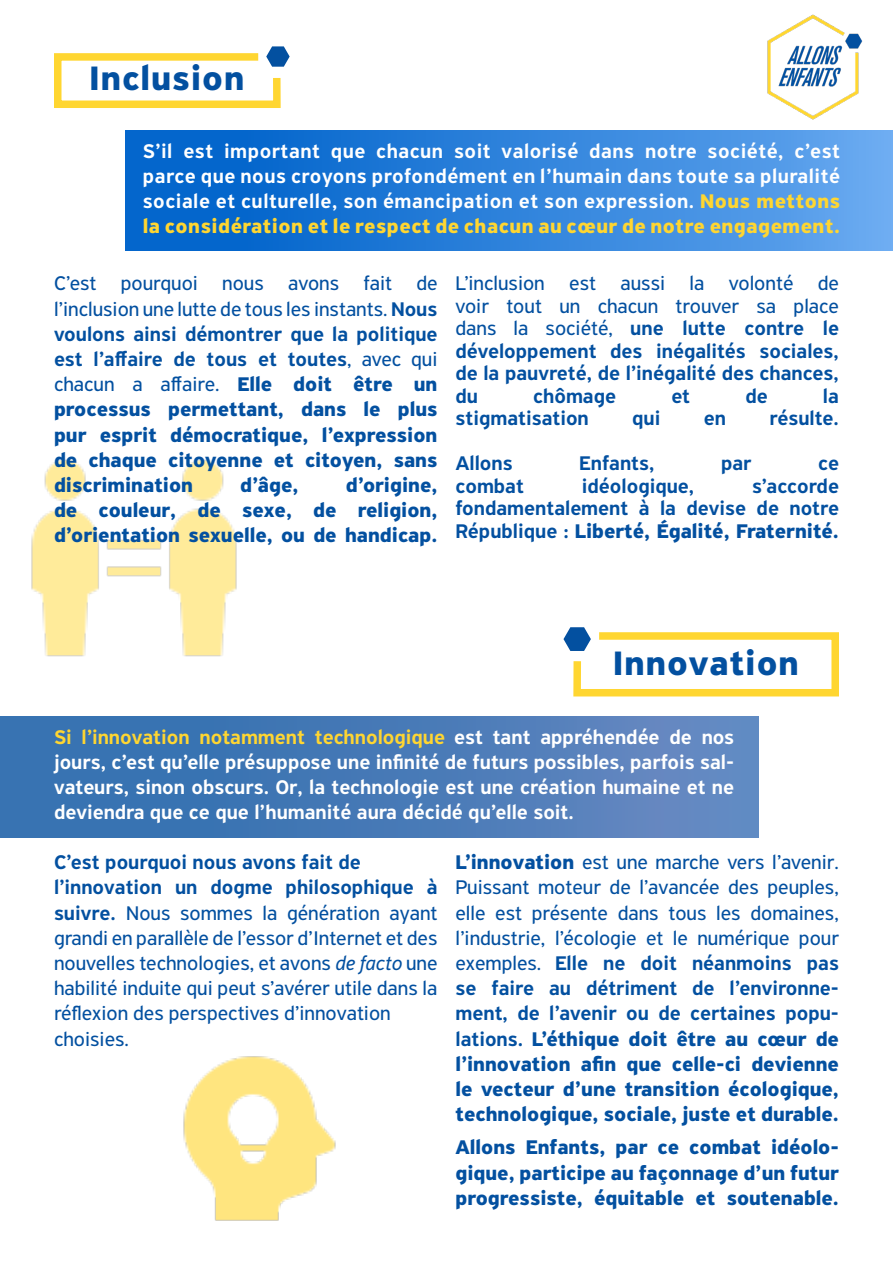
<style>
.page{position:relative;width:893px;height:1263px;background:#fff}
.page>*{position:absolute;margin:0;border:0;box-sizing:border-box;transform-origin:0 0}
.t1{font:700 36px "PF Highway Sans Pro";letter-spacing:.025em;color:#0350a0}
.t2{font:700 21px/25.2px "PF Highway Sans Pro";color:#0350a0;text-align:justify}
.t3{font:500 21px/25.2px "PF Highway Sans Pro";letter-spacing:.005em;color:#fff;text-align:justify}
.t4{font:500 21px/22.5px "PF Highway Sans Pro";color:#0350a0;text-align:justify}
.t5{font:21px/25.2px "PF Highway Sans Pro";color:#0350a0}
.s1{font-weight:700;color:#ffd631}
.s2{font-weight:400}
.s3{font-weight:500}
.s4{font-weight:700}
.s5{color:#ffd631}
.s6{font-style:italic}
</style>
<div class="page">
<img style="left:31px;top:459px;width:206px;height:198px">
<img style="left:183px;top:1056px;width:153px;height:165px">
<svg style="left:54px;top:46px;width:236px;height:62px"></svg>
<div style="left:125px;top:130px;width:768px;height:120px;background:linear-gradient(to right,#005dc7,#66a8ef)"></div>
<svg style="left:563px;top:627px;width:276px;height:70px"></svg>
<div style="left:0;top:716px;width:759px;height:122px;background:linear-gradient(to right,#2e6eae,#6589c1)"></div>
<img style="left:746px;top:14px;width:133px;height:119px">
<h1 class="t1" style="left:89px;top:57px;width:157px">Inclusion</h1>
<p class="t3" style="left:143px;top:138px;width:699px">S’il est important que chacun soit valorisé dans notre société, c’est parce que nous croyons profondément en l’humain dans toute sa pluralité sociale et culturelle, son émancipation et son expression. <span class="s1">Nous mettons la considération et le respect de chacun au cœur de notre engagement.</span></p>
<p class="t2" style="left:54px;top:271px;width:385px"><span class="s2">C’est pourquoi nous avons fait de l’inclusion une lutte de tous les instants.</span> <span class="s3">Nous voulons ainsi démontrer que la politique est l’affaire de tous et toutes</span><span class="s2">, avec qui chacun a affaire.</span> Elle doit être un processus permettant, dans le plus pur esprit démocratique, l’expression de chaque citoyenne et citoyen, sans discrimination</p>
<p class="t4" style="left:455px;top:273px;width:385px"><span class="s2">L’inclusion est aussi la volonté de voir tout un chacun trouver sa place dans la société,</span> une lutte contre le développement des inégalités sociales, de la pauvreté, de l’inégalité des chances, du</p>
<p class="t4" style="left:533px;top:385px;width:84px">chômage</p>
<p class="t4" style="left:671px;top:385px;width:20px">et</p>
<p class="t4" style="left:745px;top:385px;width:24px">de</p>
<p class="t4" style="left:823px;top:385px;width:18px">la</p>
<p class="t4" style="left:455px;top:408px;width:135px">stigmatisation</p>
<p class="t4" style="left:632px;top:408px;width:30px">qui</p>
<p class="t4" style="left:704px;top:408px;width:24px">en</p>
<p class="t4" style="left:769px;top:408px;width:71px">résulte.</p>
<p class="t4" style="left:455px;top:453px;width:59px">Allons</p>
<p class="t4" style="left:579px;top:453px;width:77px">Enfants,</p>
<p class="t4" style="left:721px;top:453px;width:32px">par</p>
<p class="t4" style="left:818px;top:453px;width:22px">ce</p>
<p class="t4" style="left:455px;top:475px;width:70px">combat</p>
<p class="t4" style="left:582px;top:475px;width:114px">idéologique,</p>
<p class="t2" style="left:240px;top:473px;width:60px">d’âge,</p>
<p class="t2" style="left:54px;top:473px;width:385px;text-indent:292px">d’origine, de couleur, de sexe, de religion, d’orientation sexuelle, ou de handicap.</p>
<p class="t4" style="left:455px;top:475px;width:385px;text-indent:297px">s’accorde fondamentalement à la devise de notre République : <span class="s4">Liberté, Égalité, Fraternité.</span></p>
<h1 class="t1" style="left:613px;top:642px;width:187px">Innovation</h1>
<p class="t3" style="left:54px;top:724px;width:682px"><span class="s5">Si l’innovation notamment technologique</span> est tant appréhendée de nos jours, c’est qu’elle présuppose une infinité de futurs possibles, parfois sal&shy;vateurs, sinon obscurs. Or, la technologie est une création humaine et ne deviendra que ce que l’humanité aura décidé qu’elle soit.</p>
<p class="t5" style="left:54px;top:850px;width:385px"><span class="s3">C’est pourquoi nous avons fait de l’innovation un dogme philosophique à suivre.</span> Nous sommes la génération ayant grandi en parallèle de l’essor d’Internet et des nouvelles technologies, et avons <span class="s6">de facto</span> une habilité induite qui peut s’avérer utile dans la réflexion des perspectives d’innovation choisies.</p>
<p class="t2" style="left:455px;top:850px;width:385px">L’innovation <span class="s2">est une marche vers l’avenir.<br>Puissant moteur de l’avancée des peuples, elle est présente dans tous les domaines, l’industrie, l’écologie et le numérique pour exemples.</span> <span class="s3">Elle ne doit néanmoins pas se faire au détriment de l’environne&shy;ment, de l’avenir ou de certaines popu&shy;lations.</span> L’éthique doit être au cœur de l’innovation afin que celle-ci devienne le vecteur d’une transition écologique, technologique, sociale, juste et durable.</p>
<p class="t2" style="left:455px;top:1135px;width:385px">Allons Enfants, par ce combat idéolo&shy;gique, participe au façonnage d’un futur progressiste, équitable et soutenable.</p>
</div>
